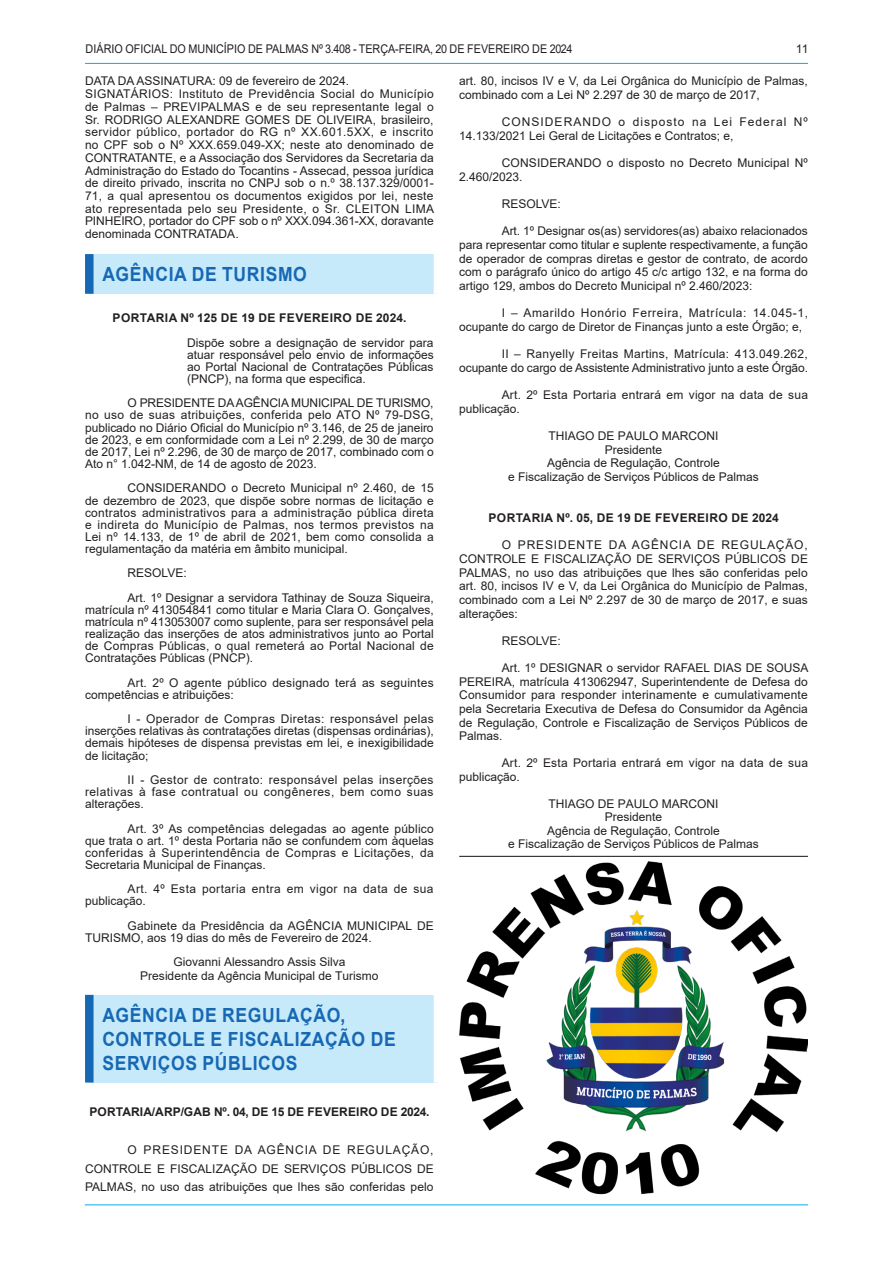
<style>
.page{position:relative;width:893px;height:1263px;background:#fff}
.page>*{position:absolute;margin:0;border:0;box-sizing:border-box;transform-origin:0 0}
.t1{font:700 19.5px/24px "Arial";letter-spacing:.035em;color:#1768b4;scale:.9 1}
.t2{font:12px/12.1px "Arial";color:#231f20;text-align:justify}
.t3{font:12px "Arial";color:#231f20;scale:.9 1}
.t4{font:700 12px "Arial";letter-spacing:.035em;color:#231f20}
.t5{font:12px/12.1px "Arial";letter-spacing:.02em;color:#231f20}
.t6{font:12px/12.1px "Arial";letter-spacing:.035em;color:#231f20}
.t7{font:700 12px "Arial";letter-spacing:.01em;color:#231f20}
</style>
<div class="page">
<hr style="left:85px;top:1204px;width:723px;height:1px;background:#00aeef">
<hr style="left:85px;top:63px;width:723px;height:1px;background:#00aeef">
<div style="left:89px;top:254px;width:349px;height:40px;background:#c6eafa"></div>
<div style="left:85px;top:254px;width:9px;height:40px;background:#1768b4"></div>
<div style="left:434px;top:254px;width:8px;height:40px;background:#fff"></div>
<div style="left:89px;top:995px;width:349px;height:87px;background:#c6eafa"></div>
<div style="left:85px;top:995px;width:9px;height:87px;background:#1768b4"></div>
<div style="left:434px;top:995px;width:8px;height:87px;background:#fff"></div>
<hr style="left:459px;top:856px;width:349px;height:1px;background:#231f20">
<img style="left:460px;top:862px;width:348px;height:333px">
<p class="t3" style="left:86px;top:40px;width:543px">DIÁRIO OFICIAL DO MUNICÍPIO DE PALMAS Nº 3.408 - TERÇA-FEIRA, 20 DE FEVEREIRO DE 2024</p>
<p class="t2" style="left:796px;top:42px;width:14px">11</p>
<p class="t2" style="left:85px;top:75px;width:351px;line-height:12.8px;text-align:left">DATA DA ASSINATURA: 09 de fevereiro de 2024.<br>SIGNATÁRIOS: Instituto de Previdência Social do Município de Palmas – PREVIPALMAS e de seu representante legal o Sr. RODRIGO ALEXANDRE GOMES DE OLIVEIRA, brasileiro, servidor público, portador do RG nº XX.601.5XX, e inscrito no CPF sob o Nº XXX.659.049-XX; neste ato denominado de CONTRATANTE, e a Associação dos Servidores da Secretaria da Administração do Estado do Tocantins - Assecad, pessoa jurídica de direito privado, inscrita no CNPJ sob o n.º 38.137.329/0001- 71, a qual apresentou os documentos exigidos por lei, neste ato representada pelo seu Presidente, o Sr. CLEITON LIMA PINHEIRO, portador do CPF sob o nº XXX.094.361-XX, doravante denominada CONTRATADA.</p>
<h1 class="t1" style="left:102px;top:262px;width:229px">AGÊNCIA DE TURISMO</h1>
<p class="t4" style="left:113px;top:310px;width:295px">PORTARIA Nº 125 DE 19 DE FEVEREIRO DE 2024.</p>
<p class="t2" style="left:187px;top:336px;width:248px">Dispõe sobre a designação de servidor para atuar responsável pelo envio de informações ao Portal Nacional de Contratações Públicas (PNCP), na forma que especifica.</p>
<p class="t2" style="left:85px;top:397px;width:350px;text-indent:43px">O PRESIDENTE DA AGÊNCIA MUNICIPAL DE TURISMO, no uso de suas atribuições, conferida pelo ATO Nº 79-DSG, publicado no Diário Oficial do Município nº 3.146, de 25 de janeiro de 2023, e em conformidade com a Lei nº 2.299, de 30 de março de 2017, Lei nº 2.296, de 30 de março de 2017, combinado com o Ato n° 1.042-NM, de 14 de agosto de 2023.</p>
<p class="t2" style="left:85px;top:482px;width:350px;text-indent:43px">CONSIDERANDO o Decreto Municipal nº 2.460, de 15 de dezembro de 2023, que dispõe sobre normas de licitação e contratos administrativos para a administração pública direta e indireta do Município de Palmas, nos termos previstos na Lei nº 14.133, de 1º de abril de 2021, bem como consolida a regulamentação da matéria em âmbito municipal.</p>
<p class="t2" style="left:128px;top:561px;width:308px;line-height:24.3px">RESOLVE:<br>Art. 1º Designar a servidora Tathinay de Souza Siqueira,</p>
<p class="t2" style="left:85px;top:603px;width:350px">matrícula nº 413054841 como titular e Maria Clara O. Gonçalves, matrícula nº 413053007 como suplente, para ser responsável pela realização das inserções de atos administrativos junto ao Portal de Compras Públicas, o qual remeterá ao Portal Nacional de Contratações Públicas (PNCP).</p>
<p class="t5" style="left:85px;top:676px;width:350px;text-indent:43px">Art. 2º O agente público designado terá as seguintes competências e atribuições:</p>
<p class="t2" style="left:85px;top:713px;width:350px;text-indent:43px">I - Operador de Compras Diretas: responsável pelas inserções relativas às contratações diretas (dispensas ordinárias), demais hipóteses de dispensa previstas em lei, e inexigibilidade de licitação;</p>
<p class="t2" style="left:85px;top:773px;width:350px;text-indent:43px">II - Gestor de contrato: responsável pelas inserções relativas à fase contratual ou congêneres, bem como suas alterações.</p>
<p class="t2" style="left:85px;top:822px;width:350px;text-indent:43px">Art. 3º As competências delegadas ao agente público que trata o art. 1º desta Portaria não se confundem com àquelas conferidas à Superintendência de Compras e Licitações, da Secretaria Municipal de Finanças.</p>
<p class="t6" style="left:85px;top:883px;width:350px;text-indent:43px">Art. 4º Esta portaria entra em vigor na data de sua publicação.</p>
<p class="t2" style="left:85px;top:919px;width:350px;text-indent:43px">Gabinete da Presidência da AGÊNCIA MUNICIPAL DE<br>TURISMO, aos 19 dias do mês de Fevereiro de 2024.</p>
<p class="t2" style="left:140px;top:955px;width:240px;line-height:13.5px;text-align:center">Giovanni Alessandro Assis Silva<br>Presidente da Agência Municipal de Turismo</p>
<h1 class="t1" style="left:102px;top:1003px;width:327px">AGÊNCIA DE REGULAÇÃO,<br>CONTROLE E FISCALIZAÇÃO DE<br>SERVIÇOS PÚBLICOS</h1>
<p class="t7" style="left:89px;top:1104px;width:342px">PORTARIA/ARP/GAB Nº. 04, DE 15 DE FEVEREIRO DE 2024.</p>
<p class="t2" style="left:85px;top:1140px;width:350px;line-height:18.8px;text-indent:43px">O PRESIDENTE DA AGÊNCIA DE REGULAÇÃO, CONTROLE E FISCALIZAÇÃO DE SERVIÇOS PÚBLICOS DE PALMAS, no uso das atribuições que lhes são conferidas pelo</p>
<p class="t2" style="left:459px;top:74px;width:350px;line-height:13.5px">art. 80, incisos IV e V, da Lei Orgânica do Município de Palmas, combinado com a Lei Nº 2.297 de 30 de março de 2017,</p>
<p class="t2" style="left:459px;top:115px;width:350px;line-height:13.6px;text-indent:43px">CONSIDERANDO o disposto na Lei Federal Nº<br>14.133/2021 Lei Geral de Licitações e Contratos; e,</p>
<p class="t2" style="left:459px;top:156px;width:350px;line-height:13.6px;text-indent:43px">CONSIDERANDO o disposto no Decreto Municipal Nº<br>2.460/2023.</p>
<p class="t2" style="left:502px;top:198px;width:61px">RESOLVE:</p>
<p class="t2" style="left:459px;top:224px;width:350px;line-height:13.6px;text-indent:43px">Art. 1º Designar os(as) servidores(as) abaixo relacionados para representar como titular e suplente respectivamente, a função de operador de compras diretas e gestor de contrato, de acordo com o parágrafo único do artigo 45 c/c artigo 132, e na forma do artigo 129, ambos do Decreto Municipal nº 2.460/2023:</p>
<p class="t2" style="left:459px;top:306px;width:350px;line-height:13.6px;text-indent:43px">I – Amarildo Honório Ferreira, Matrícula: 14.045-1, ocupante do cargo de Diretor de Finanças junto a este Órgão; e,</p>
<p class="t2" style="left:459px;top:347px;width:350px;line-height:13.6px;text-align:right">II – Ranyelly Freitas Martins, Matrícula: 413.049.262, ocupante do cargo de Assistente Administrativo junto a este Órgão.</p>
<p class="t2" style="left:459px;top:388px;width:350px;line-height:13.6px;text-indent:43px">Art. 2º Esta Portaria entrará em vigor na data de sua publicação.</p>
<p class="t2" style="left:508px;top:429px;width:252px;line-height:13.6px;text-align:center">THIAGO DE PAULO MARCONI<br>Presidente<br>Agência de Regulação, Controle<br>e Fiscalização de Serviços Públicos de Palmas</p>
<p class="t4" style="left:488px;top:509px;width:292px">PORTARIA Nº. 05, DE 19 DE FEVEREIRO DE 2024</p>
<p class="t2" style="left:459px;top:538px;width:350px;line-height:13.6px;text-indent:43px">O PRESIDENTE DA AGÊNCIA DE REGULAÇÃO, CONTROLE E FISCALIZAÇÃO DE SERVIÇOS PÚBLICOS DE PALMAS, no uso das atribuições que lhes são conferidas pelo art. 80, incisos IV e V, da Lei Orgânica do Município de Palmas, combinado com a Lei Nº 2.297 de 30 de março de 2017, e suas alterações:</p>
<p class="t2" style="left:502px;top:634px;width:61px">RESOLVE:</p>
<p class="t2" style="left:459px;top:661px;width:351px;line-height:13.6px;text-indent:43px">Art. 1º DESIGNAR o servidor RAFAEL DIAS DE SOUSA PEREIRA, matrícula 413062947, Superintendente de Defesa do Consumidor para responder interinamente e cumulativamente pela Secretaria Executiva de Defesa do Consumidor da Agência de Regulação, Controle e Fiscalização de Serviços Públicos de Palmas.</p>
<p class="t2" style="left:459px;top:756px;width:350px;line-height:13.5px;text-indent:43px">Art. 2º Esta Portaria entrará em vigor na data de sua publicação.</p>
<p class="t2" style="left:508px;top:797px;width:252px;line-height:13.5px;text-align:center">THIAGO DE PAULO MARCONI<br>Presidente<br>Agência de Regulação, Controle<br>e Fiscalização de Serviços Públicos de Palmas</p>
</div>
